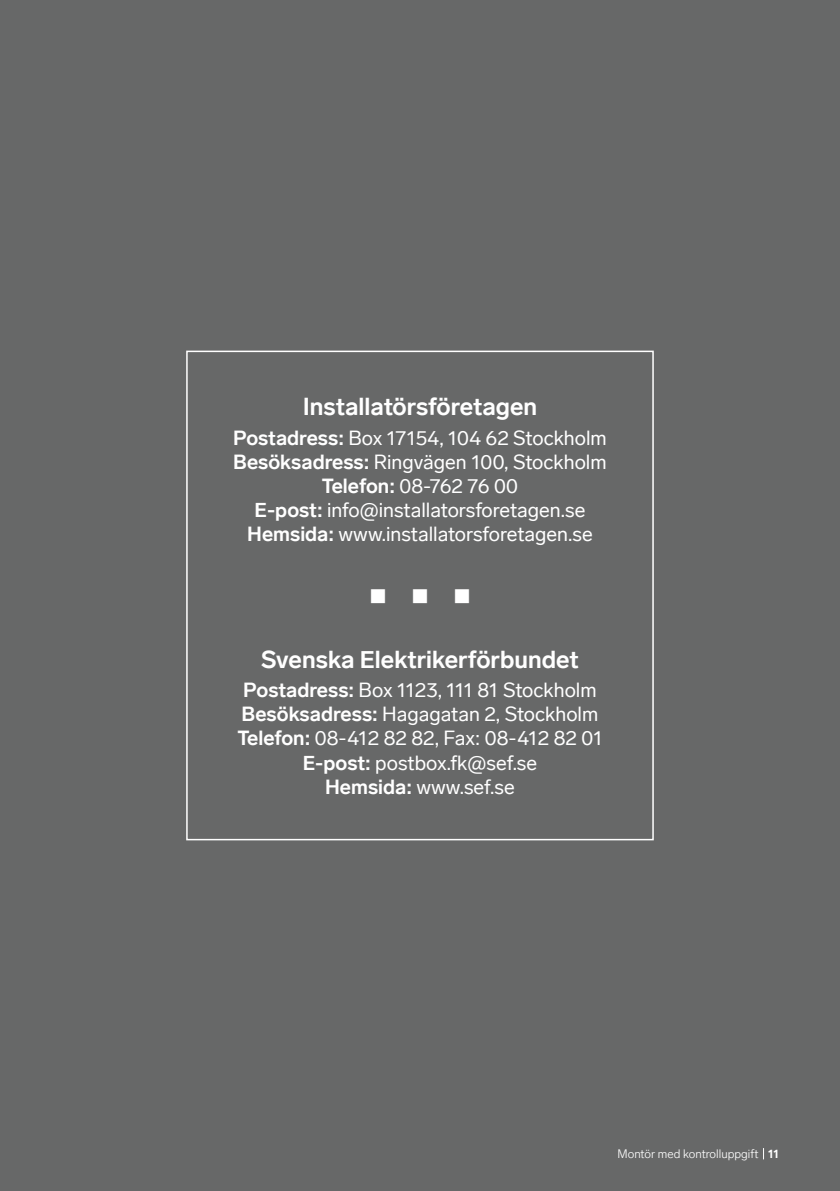
<style>
.page{position:relative;width:840px;height:1191px;background:#fff}
.page>*{position:absolute;margin:0;border:0;box-sizing:border-box;transform-origin:0 0}
.t1{font:700 24px "Lab Grotesque";color:#fff}
.t2{font:24px "Wingdings";color:#fff}
.t3{font:20px/24px "Lab Grotesque";color:#fff;text-align:center}
.t4{font:300 12px "Lab Grotesque";color:#fff}
.s1{font-weight:700}
</style>
<div class="page">
<div style="left:0;top:0;width:839px;height:1191px;background:#676868"></div>
<div style="left:186px;top:350px;width:467px;height:490px;border:2px solid #fff"></div>
<p class="t1" style="left:302px;top:393px;width:236px">Installatörsföretagen</p>
<p class="t3" style="left:233px;top:426px;width:375px"><span class="s1">Postadress:</span> Box 17154, 104 62 Stockholm <span class="s1">Besöksadress:</span> Ringvägen 100, Stockholm <span class="s1">Telefon:</span> 08-762 76 00<br><span class="s1">E-post:</span> info@installatorsforetagen.se <span class="s1">Hemsida:</span> www.installatorsforetagen.se</p>
<p class="t2" style="left:369px;top:583px;width:103px">■ ■ ■</p>
<p class="t1" style="left:261px;top:645px;width:319px">Svenska Elektrikerförbundet</p>
<p class="t3" style="left:237px;top:678px;width:366px"><span class="s1">Postadress:</span> Box 1123, 111 81 Stockholm <span class="s1">Besöksadress:</span> Hagagatan 2, Stockholm <span class="s1">Telefon:</span> 08-412 82 82, Fax: 08-412 82 01<br><span class="s1">E-post:</span> postbox.fk@sef.se<br><span class="s1">Hemsida:</span> www.sef.se</p>
<p class="t4" style="left:617px;top:1146px;width:163px">Montör med kontrolluppgift <span class="s1">11</span></p>
</div>
